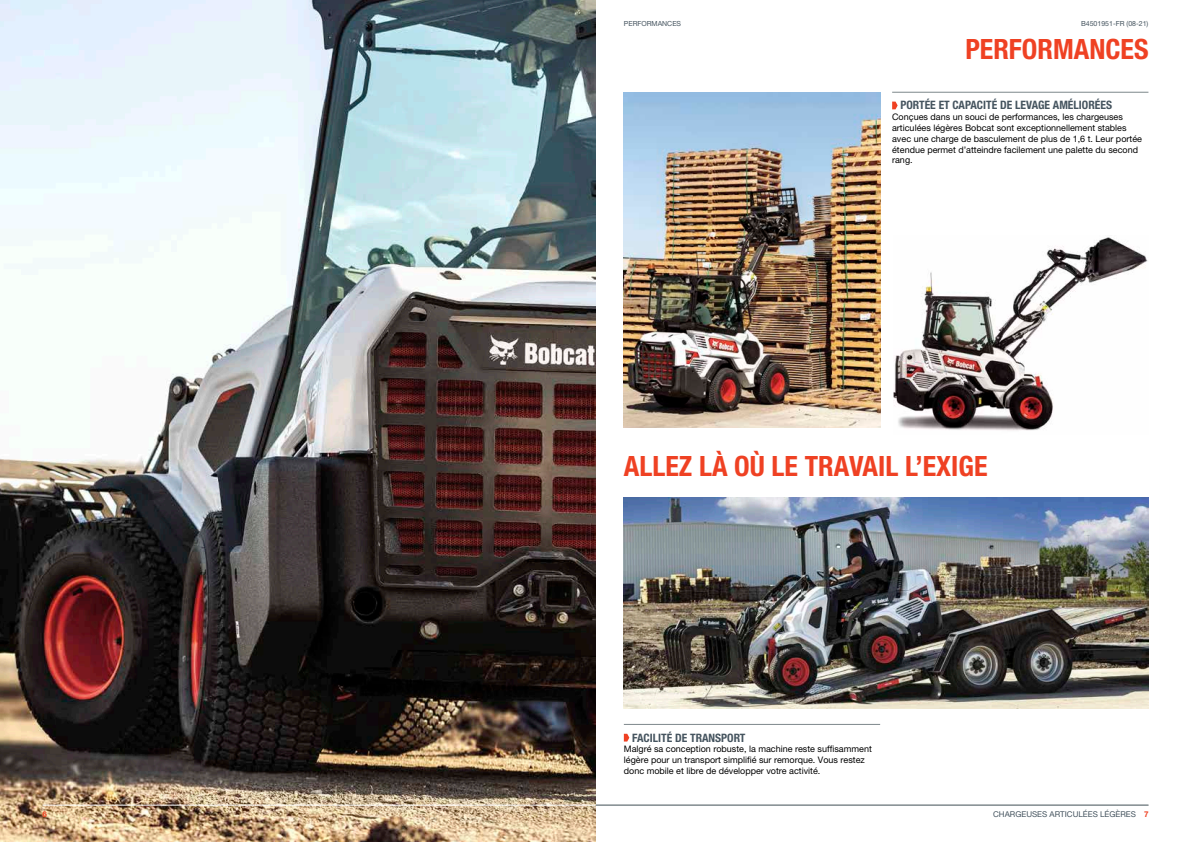
<style>
.page{position:relative;width:1191px;height:842px;background:#fff}
.page>*{position:absolute;margin:0;border:0;box-sizing:border-box;transform-origin:0 0}
.t1{font:700 condensed 28px "Helvetica Neue LT Pro";color:#ef4123}
.t2{font:700 condensed 11.6px "Helvetica Neue LT Pro";color:#45545f}
.t3{font:9px/10.8px "Helvetica Neue LT Pro";color:#000}
.t4{font:8px "Helvetica Neue LT Pro";color:#45545f}
.t5{font:700 8px "Helvetica Neue LT Pro";color:#ef4123}
.t6{font:7px "Helvetica Neue LT Pro";color:#45545f}
.s1{font-weight:700;color:#ef4123}
</style>
<div class="page">
<img style="left:0;top:0;width:595px;height:842px">
<img style="left:624px;top:497px;width:524px;height:211px">
<img style="left:893px;top:237px;width:255px;height:194px">
<img style="left:624px;top:92px;width:256px;height:335px">
<hr style="left:43px;top:805px;width:552px;height:1px;background:#fff">
<hr style="left:595px;top:805px;width:553px;height:1px;background:#7d878b">
<hr style="left:624px;top:724px;width:256px;height:1px;background:#7d878b">
<svg style="left:624px;top:734px;width:5px;height:7px"></svg>
<hr style="left:892px;top:92px;width:256px;height:1px;background:#7d878b">
<svg style="left:892px;top:102px;width:5px;height:7px"></svg>
<p class="t6" style="left:624px;top:19px;width:59px">PERFORMANCES</p>
<p class="t6" style="left:1081px;top:19px;width:69px">B4501951-FR (08-21)</p>
<h1 class="t1" style="left:965px;top:32px;width:185px">PERFORMANCES</h1>
<p class="t2" style="left:900px;top:98px;width:213px">PORTÉE ET CAPACITÉ DE LEVAGE AMÉLIORÉES</p>
<p class="t3" style="left:892px;top:111px;width:251px">Conçues dans un souci de performances, les chargeuses articulées légères Bobcat sont exceptionnellement stables avec une charge de basculement de plus de 1,6 t. Leur portée étendue permet d’atteindre facilement une palette du second rang.</p>
<h1 class="t1" style="left:624px;top:449px;width:365px">ALLEZ LÀ OÙ LE TRAVAIL L’EXIGE</h1>
<p class="t2" style="left:632px;top:730px;width:115px">FACILITÉ DE TRANSPORT</p>
<p class="t3" style="left:624px;top:744px;width:249px">Malgré sa conception robuste, la machine reste suffisamment légère pour un transport simplifié sur remorque. Vous restez donc mobile et libre de développer votre activité.</p>
<p class="t5" style="left:43px;top:809px;width:6px">6</p>
<p class="t4" style="left:993px;top:810px;width:157px">CHARGEUSES ARTICULÉES LÉGÈRES <span class="s1">7</span></p>
</div>
